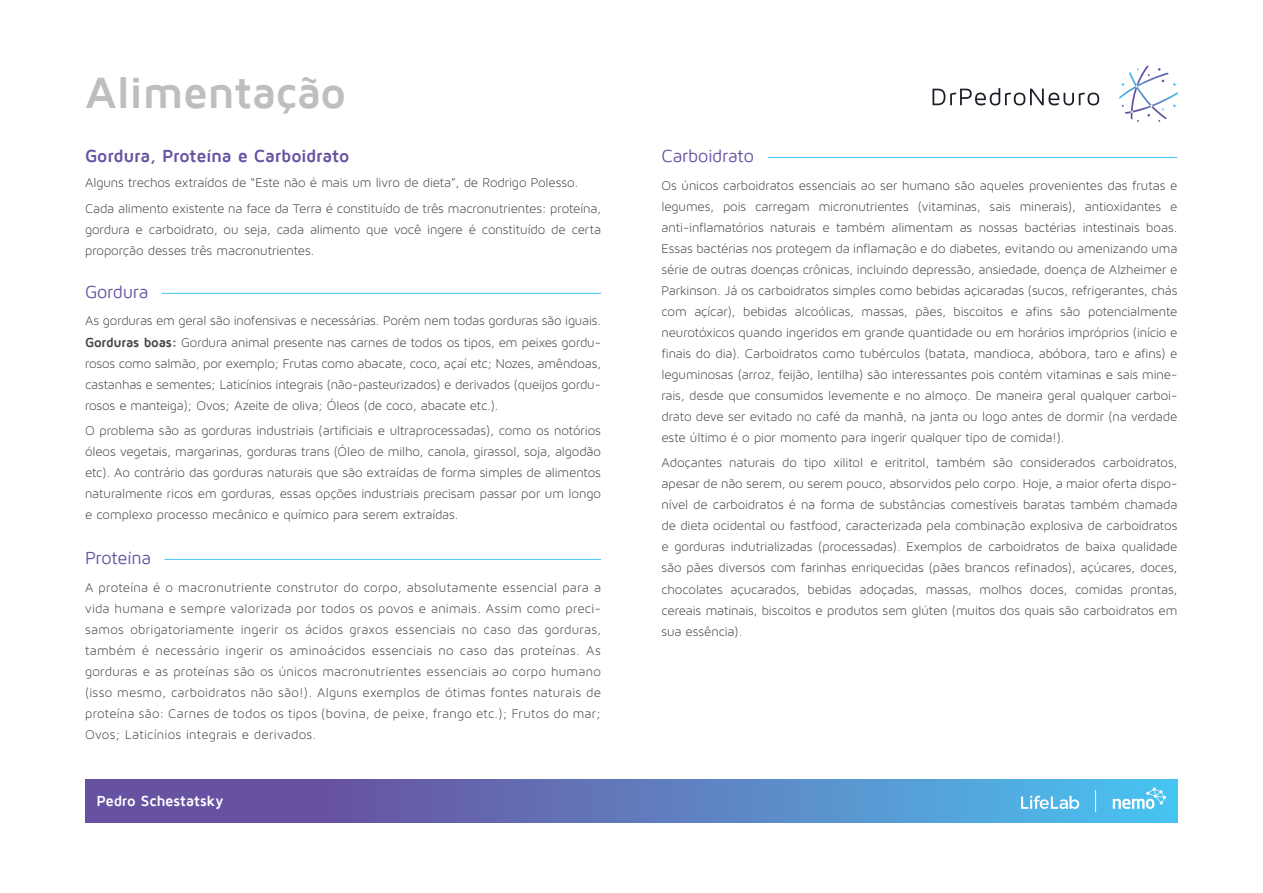
<style>
.page{position:relative;width:1263px;height:893px;background:#fff}
.page>*{position:absolute;margin:0;border:0;box-sizing:border-box;transform-origin:0 0}
.t1{font:700 45px "Maven Pro";letter-spacing:-.015em;color:#bcbec0}
.t2{font:700 18px "Maven Pro";letter-spacing:-.015em;color:#6752a2}
.t3{font:18px "Maven Pro";letter-spacing:-.01em;color:#6752a2}
.t4{font:700 15px "Maven Pro";letter-spacing:-.01em;color:#fff}
.t5{font:13.5px/21px "Maven Pro Light 300";letter-spacing:-.01em;color:#414042;text-align:justify}
.s1{font-family:"Maven Pro";font-weight:700}
</style>
<div class="page">
<hr style="left:161px;top:293px;width:440px;height:1px;background:#43c7f5">
<hr style="left:164px;top:559px;width:437px;height:1px;background:#43c7f5">
<hr style="left:768px;top:157px;width:409px;height:1px;background:#43c7f5">
<svg style="left:932px;top:88px;width:167px;height:17px"></svg>
<svg style="left:1119px;top:66px;width:59px;height:56px"></svg>
<svg style="left:85px;top:780px;width:1092px;height:42px;background:#5e7abd"></svg>
<svg style="left:1113px;top:787px;width:53px;height:22px"></svg>
<svg style="left:1021px;top:796px;width:58px;height:13px"></svg>
<svg style="left:1095px;top:790px;width:1px;height:22px"></svg>
<h1 class="t1" style="left:85px;top:69px;width:262px">Alimentação</h1>
<h2 class="t2" style="left:85px;top:147px;width:266px">Gordura, Proteína e Carboidrato</h2>
<p class="t5" style="left:85px;top:170px;width:517px;line-height:25.5px">Alguns trechos extraídos de “Este não é mais um livro de dieta”, de Rodrigo Polesso.<br>Cada alimento existente na face da Terra é constituído de três macronutrientes: proteína,</p>
<p class="t5" style="left:85px;top:219px;width:517px">gordura e carboidrato, ou seja, cada alimento que você ingere é constituído de certa proporção desses três macronutrientes.</p>
<h2 class="t3" style="left:85px;top:283px;width:65px">Gordura</h2>
<p class="t5" style="left:85px;top:310px;width:517px">As gorduras em geral são inofensivas e necessárias. Porém nem todas gorduras são iguais.<br><span class="s1">Gorduras boas:</span> Gordura animal presente nas carnes de todos os tipos, em peixes gordu&shy;rosos como salmão, por exemplo; Frutas como abacate, coco, açaí etc; Nozes, amêndoas, castanhas e sementes; Laticínios integrais (não-pasteurizados) e derivados (queijos gordu&shy;rosos e manteiga); Ovos; Azeite de oliva; Óleos (de coco, abacate etc.).</p>
<p class="t5" style="left:85px;top:420px;width:518px">O problema são as gorduras industriais (artificiais e ultraprocessadas), como os notórios óleos vegetais, margarinas, gorduras trans (Óleo de milho, canola, girassol, soja, algodão etc). Ao contrário das gorduras naturais que são extraídas de forma simples de alimentos naturalmente ricos em gorduras, essas opções industriais precisam passar por um longo e complexo processo mecânico e químico para serem extraídas.</p>
<h2 class="t3" style="left:85px;top:549px;width:68px">Proteína</h2>
<p class="t5" style="left:85px;top:576px;width:517px">A proteína é o macronutriente construtor do corpo, absolutamente essencial para a vida humana e sempre valorizada por todos os povos e animais. Assim como preci&shy;samos obrigatoriamente ingerir os ácidos graxos essenciais no caso das gorduras, também é necessário ingerir os aminoácidos essenciais no caso das proteínas. As gorduras e as proteínas são os únicos macronutrientes essenciais ao corpo humano (isso mesmo, carboidratos não são!). Alguns exemplos de ótimas fontes naturais de proteína são: Carnes de todos os tipos (bovina, de peixe, frango etc.); Frutos do mar; Ovos; Laticínios integrais e derivados.</p>
<p class="t4" style="left:97px;top:793px;width:129px">Pedro Schestatsky</p>
<h2 class="t3" style="left:661px;top:147px;width:94px">Carboidrato</h2>
<p class="t5" style="left:661px;top:175px;width:517px">Os únicos carboidratos essenciais ao ser humano são aqueles provenientes das frutas e legumes, pois carregam micronutrientes (vitaminas, sais minerais), antioxidantes e anti-inflamatórios naturais e também alimentam as nossas bactérias intestinais boas.<br>Essas bactérias nos protegem da inflamação e do diabetes, evitando ou amenizando uma série de outras doenças crônicas, incluindo depressão, ansiedade, doença de Alzheimer e Parkinson. Já os carboidratos simples como bebidas açicaradas (sucos, refrigerantes, chás com açícar), bebidas alcoólicas, massas, pães, biscoitos e afins são potencialmente neurotóxicos quando ingeridos em grande quantidade ou em horários impróprios (início e finais do dia). Carboidratos como tubérculos (batata, mandioca, abóbora, taro e afins) e leguminosas (arroz, feijão, lentilha) são interessantes pois contém vitaminas e sais mine&shy;rais, desde que consumidos levemente e no almoço. De maneira geral qualquer carboi&shy;drato deve ser evitado no café da manhã, na janta ou logo antes de dormir (na verdade este último é o pior momento para ingerir qualquer tipo de comida!).</p>
<p class="t5" style="left:661px;top:452px;width:517px">Adoçantes naturais do tipo xilitol e eritritol, também são considerados carboidratos, apesar de não serem, ou serem pouco, absorvidos pelo corpo. Hoje, a maior oferta dispo&shy;nível de carboidratos é na forma de substâncias comestíveis baratas também chamada de dieta ocidental ou fastfood, caracterizada pela combinação explosiva de carboidratos e gorduras indutrializadas (processadas). Exemplos de carboidratos de baixa qualidade são pães diversos com farinhas enriquecidas (pães brancos refinados), açúcares, doces, chocolates açucarados, bebidas adoçadas, massas, molhos doces, comidas prontas, cereais matinais, biscoitos e produtos sem glúten (muitos dos quais são carboidratos em sua essência).</p>
</div>
